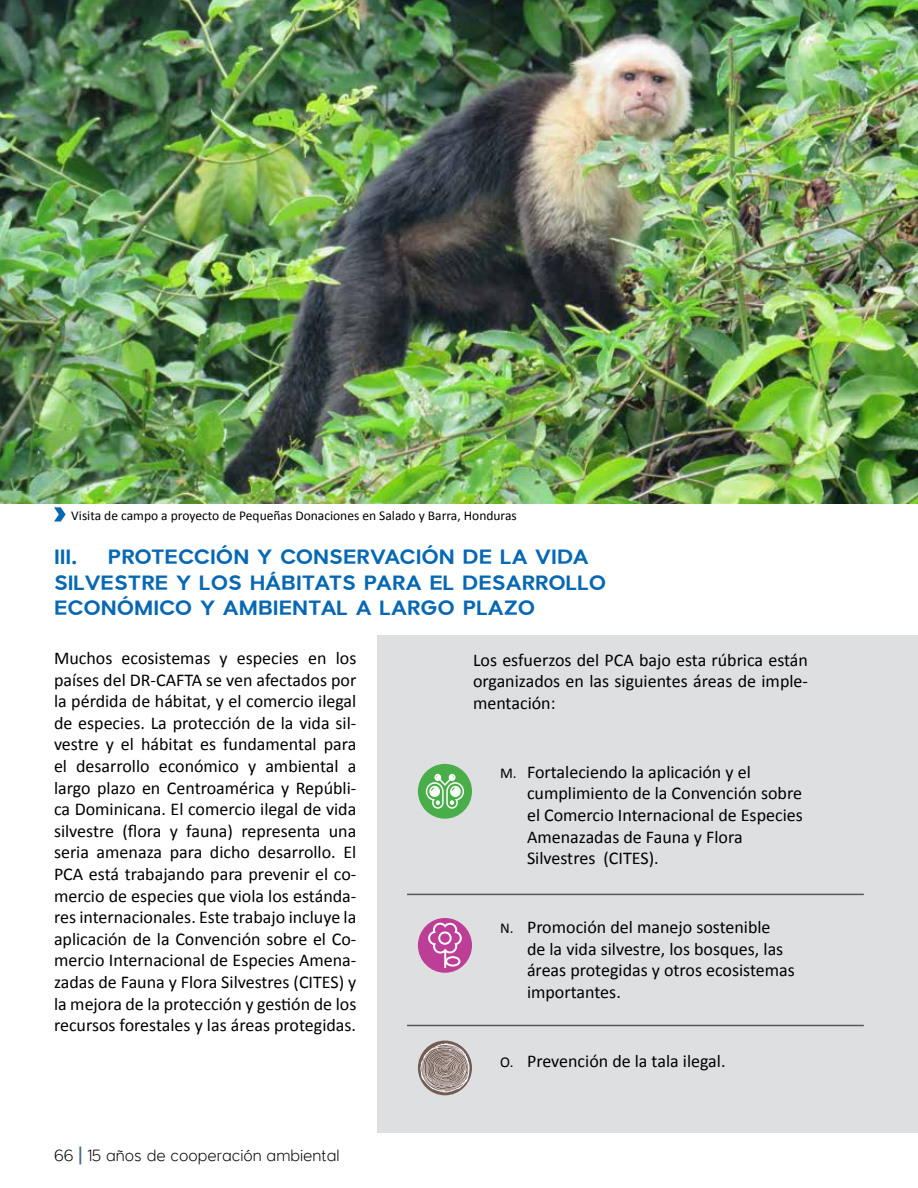
<style>
.page{position:relative;width:918px;height:1188px;background:#fff}
.page>*{position:absolute;margin:0;border:0;box-sizing:border-box;transform-origin:0 0}
.t1{font:700 21px/25.2px "Larke Neue";color:#0668b3}
.t2{font:18px/21.6px "Calibri";color:#000;text-align:justify}
.t3{font:100 16.5px "Larke Neue";color:#000}
.t4{font:13.5px "Calibri";color:#000}
.s1{font-size:15px}
.s2{font-weight:700;color:#3d6678}
</style>
<div class="page">
<div style="left:378px;top:635px;width:540px;height:497px;background:#dedfe0"></div>
<hr style="left:407px;top:894px;width:457px;height:1px;background:#575757">
<hr style="left:407px;top:1025px;width:457px;height:1px;background:#575757">
<div style="left:418px;top:1041px;width:54px;height:54px;background:#735c54;border-radius:50%"></div>
<svg style="left:420px;top:1043px;width:50px;height:50px"></svg>
<div style="left:418px;top:764px;width:54px;height:55px;background:#49ae49;border-radius:50%"></div>
<svg style="left:426px;top:774px;width:38px;height:35px"></svg>
<div style="left:418px;top:918px;width:54px;height:55px;background:#bd3e96;border-radius:50%"></div>
<svg style="left:428px;top:923px;width:34px;height:45px"></svg>
<img style="left:0;top:0;width:918px;height:503px">
<svg style="left:54px;top:507px;width:12px;height:15px"></svg>
<p class="t4" style="left:71px;top:506px;width:447px">Visita de campo a proyecto de Pequeñas Donaciones en Salado y Barra, Honduras</p>
<p class="t1" style="left:54px;top:546px;width:554px;text-indent:54px">PROTECCIÓN Y CONSERVACIÓN DE LA VIDA<br>SILVESTRE Y LOS HÁBITATS PARA EL DESARROLLO<br>ECONÓMICO Y AMBIENTAL A LARGO PLAZO</p>
<p class="t1" style="left:54px;top:546px;width:25px">III.</p>
<p class="t2" style="left:54px;top:647px;width:304px">Muchos ecosistemas y especies en los países del DR-CAFTA se ven afectados por la pérdida de hábitat, y el comercio ilegal de especies. La protección de la vida sil&shy;vestre y el hábitat es fundamental para el desarrollo económico y ambiental a largo plazo en Centroamérica y Repúbli&shy;ca Dominicana. El comercio ilegal de vida silvestre (flora y fauna) representa una seria amenaza para dicho desarrollo. El PCA está trabajando para prevenir el co&shy;mercio de especies que viola los estánda&shy;res internacionales. Este trabajo incluye la aplicación de la Convención sobre el Co&shy;mercio Internacional de Especies Amena&shy;zadas de Fauna y Flora Silvestres (CITES) y la mejora de la protección y gestión de los recursos forestales y las áreas protegidas.</p>
<p class="t2" style="left:473px;top:648px;width:337px">Los esfuerzos del PCA bajo esta rúbrica están organizados en las siguientes áreas de imple&shy;mentación:</p>
<p class="t2" style="left:527px;top:761px;width:277px;text-align:left;text-indent:-27px"><span class="s1">M.</span> Fortaleciendo la aplicación y el cumplimiento de la Convención sobre el Comercio Internacional de Especies<br>Amenazadas de Fauna y Flora<br>Silvestres (CITES).</p>
<p class="t2" style="left:527px;top:916px;width:269px;text-align:left;text-indent:-27px"><span class="s1">N.</span> Promoción del manejo sostenible<br>de la vida silvestre, los bosques, las áreas protegidas y otros ecosistemas importantes.</p>
<p class="t3" style="left:54px;top:1145px;width:287px">66 <span class="s2">|</span> 15 años de cooperación ambiental</p>
<p class="t2" style="left:500px;top:1050px;width:227px"><span class="s1">O.</span> Prevención de la tala ilegal.</p>
</div>
